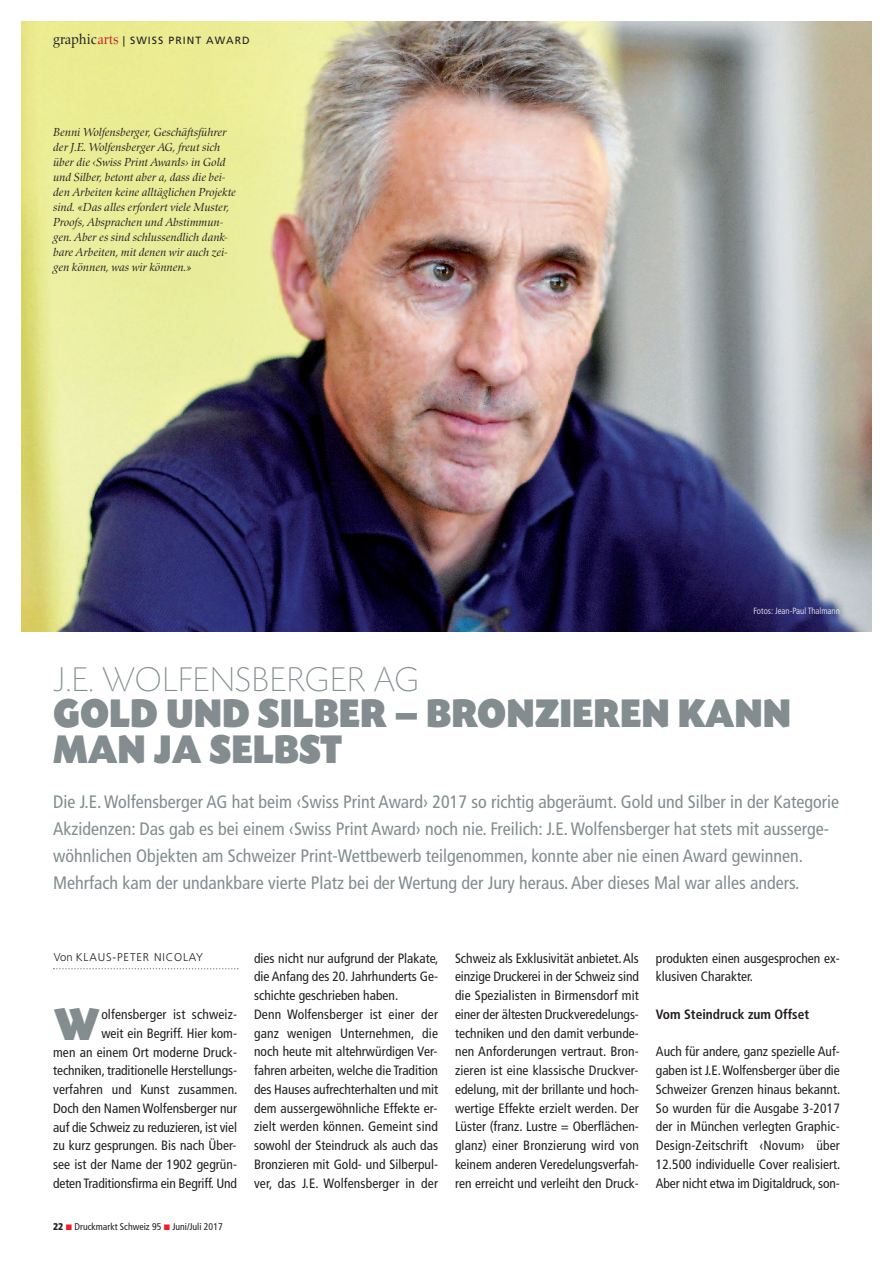
<style>
.page{position:relative;width:893px;height:1263px;background:#fff}
.page>*{position:absolute;margin:0;border:0;box-sizing:border-box;transform-origin:0 0}
.t1{font:48px "Today SB Ultra";color:#838c8e;scale:.9 1}
.t2{font:42px/36px "Today SB Ultra";color:#838c8e;scale:.9 1}
.t3{font:300 expanded 36px "Today SB";letter-spacing:-.01em;color:#838c8e}
.t4{font:condensed 18px/27px "Frutiger LT Std";color:#838c8e}
.t5{font:condensed 13.5px/18.8px "Frutiger LT Std";color:#231f20}
.t6{font:700 condensed 13.5px "Frutiger LT Std";color:#231f20}
.t7{font:italic 12px/15px "Zapf Renais SB";color:#231f20}
.t8{font:300 11.25px "Frutiger LT Std";letter-spacing:.075em;color:#231f20}
.t9{font:10.5px "Frutiger LT Std";letter-spacing:.1em;color:#231f20}
.t10{font:condensed 9.75px "Frutiger";color:#231f20}
.t11{font:300 condensed 9px "Frutiger";color:#fff}
.s1{font-family:"Zapf Renais SB";font-size:15px}
.s2{font-family:"Zapf Renais SB";font-size:15px;color:#c0262d}
.s3{font-weight:900}
</style>
<div class="page">
<img style="left:21px;top:21px;width:851px;height:610px">
<svg style="left:53px;top:968px;width:186px;height:1px"></svg>
<p class="t9" style="left:53px;top:36px;width:198px"><span class="s1">graphic</span><span class="s2">arts</span> | SWISS PRINT AWARD</p>
<p class="t7" style="left:53px;top:124px;width:184px">Benni Wolfensberger, Geschäftsführer der J.E. Wolfensberger AG, freut sich über die ‹Swiss Print Awards› in Gold und Silber, betont aber a, dass die bei&shy;den Arbeiten keine alltäglichen Projekte sind. «Das alles erfordert viele Muster, Proofs, Absprachen und Abstimmun&shy;gen. Aber es sind schlussendlich dank&shy;bare Arbeiten, mit denen wir auch zei&shy;gen können, was wir können.»</p>
<p class="t11" style="left:754px;top:607px;width:88px">Fotos: Jean-Paul Thalmann</p>
<h3 class="t3" style="left:53px;top:657px;width:368px">J.E. WOLFENSBERGER AG</h3>
<h2 class="t2" style="left:53px;top:694px;width:822px">GOLD UND SILBER – BRONZIEREN KANN<br>MAN JA SELBST</h2>
<p class="t4" style="left:53px;top:790px;width:787px">Die J.E.Wolfensberger AG hat beim ‹Swiss Print Award› 2017 so richtig abgeräumt. Gold und Silber in der Kategorie Akzidenzen: Das gab es bei einem ‹Swiss Print Award› noch nie. Freilich: J.E.Wolfensberger hat stets mit ausserge&shy;wöhnlichen Objekten am Schweizer Print-Wettbewerb teilgenommen, konnte aber nie einen Award gewinnen.<br>Mehrfach kam der undankbare vierte Platz bei der Wertung der Jury heraus. Aber dieses Mal war alles anders.</p>
<p class="t8" style="left:54px;top:952px;width:151px">Von KLAUS-PETER NICOLAY</p>
<h1 class="t1" style="left:54px;top:996px;width:53px">W</h1>
<p class="t5" style="left:53px;top:1006px;width:186px;text-align:right">olfensberger ist schweiz-<br>weit ein Begriff. Hier kom-<br>men an einem Ort moderne Druck&shy;techniken, traditionelle Herstellungs&shy;verfahren und Kunst zusammen.<br>Doch den Namen Wolfensberger nur auf die Schweiz zu reduzieren, ist viel zu kurz gesprungen. Bis nach Über&shy;see ist der Name der 1902 gegrün&shy;deten Traditionsfirma ein Begriff. Und</p>
<p class="t5" style="left:254px;top:950px;width:186px">dies nicht nur aufgrund der Plakate, die Anfang des 20. Jahrhunderts Ge&shy;schichte geschrieben haben.<br>Denn Wolfensberger ist einer der ganz wenigen Unternehmen, die noch heute mit altehrwürdigen Ver&shy;fahren arbeiten, welche die Tradition des Hauses aufrechterhalten und mit dem aussergewöhnliche Effekte er&shy;zielt werden können. Gemeint sind sowohl der Steindruck als auch das Bronzieren mit Gold- und Silberpul&shy;ver, das J.E. Wolfensberger in der</p>
<p class="t5" style="left:455px;top:950px;width:185px;text-align:justify">Schweiz als Exklusivität anbietet.Als einzige Druckerei in der Schweiz sind die Spezialisten in Birmensdorf mit einer der ältesten Druckveredelungs&shy;techniken und den damit verbunde&shy;nen Anforderungen vertraut. Bron&shy;zieren ist eine klassische Druckver&shy;edelung, mit der brillante und hoch&shy;wertige Effekte erzielt werden. Der Lüster (franz. Lustre = Oberflächen&shy;glanz) einer Bronzierung wird von keinem anderen Veredelungsverfah&shy;ren erreicht und verleiht den Druck-</p>
<p class="t5" style="left:656px;top:950px;width:185px">produkten einen ausgesprochen ex&shy;klusiven Charakter.</p>
<p class="t6" style="left:656px;top:1009px;width:155px">Vom Steindruck zum Offset</p>
<p class="t5" style="left:656px;top:1043px;width:186px;text-align:justify">Auch für andere, ganz spezielle Auf&shy;gaben ist J.E.Wolfensberger über die Schweizer Grenzen hinaus bekannt.<br>So wurden für die Ausgabe 3-2017 der in München verlegten Graphic-Design-Zeitschrift ‹Novum› über 12.500 individuelle Cover realisiert.<br>Aber nicht etwa im Digitaldruck, son-</p>
<p class="t10" style="left:53px;top:1222px;width:171px"><span class="s3">22</span> Druckmarkt Schweiz 95 Juni/Juli 2017</p>
</div>
